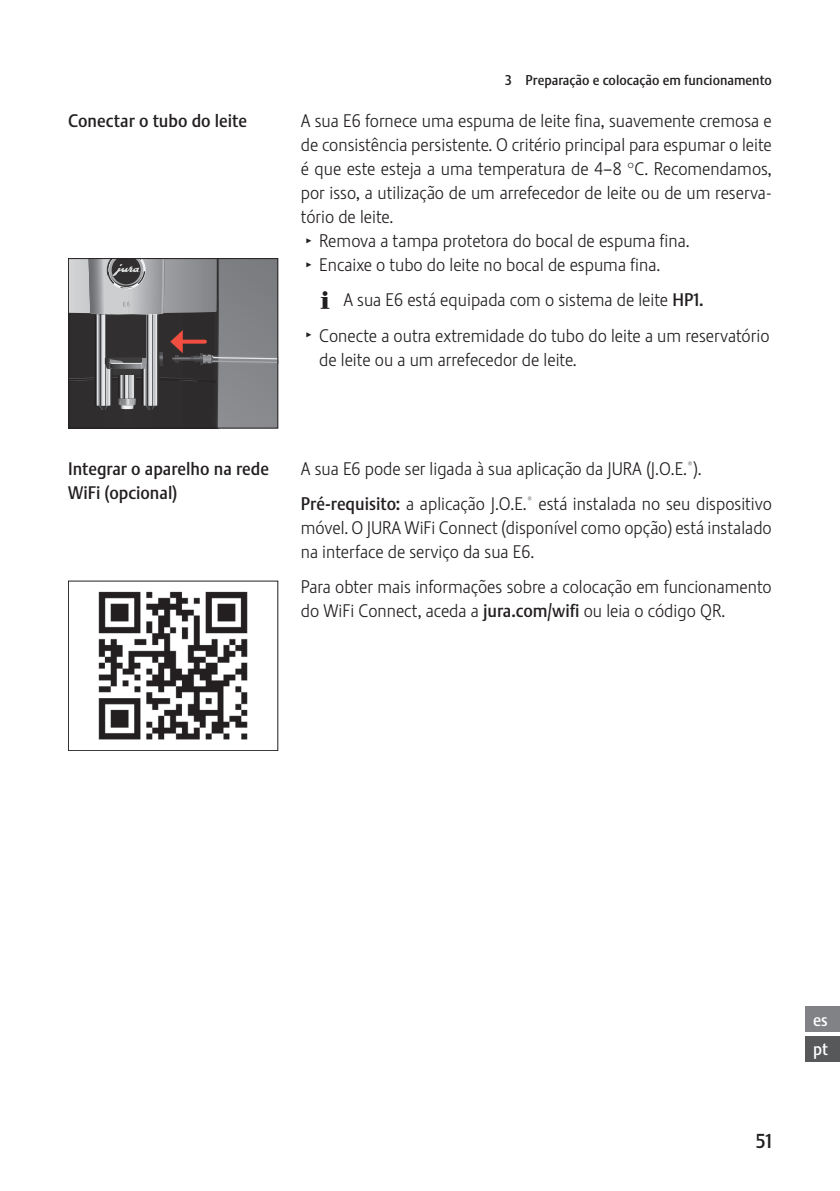
<style>
.page{position:relative;width:840px;height:1191px;background:#fff}
.page>*{position:absolute;margin:0;border:0;box-sizing:border-box;transform-origin:0 0}
.t1{font:20px "Stalemate Pro 2 J Medium";color:#231f20}
.t2{font:18px/35.4px "Stalemate Pro 2 J Light";color:#231f20}
.t3{font:18px/24px "Stalemate Pro 2 J Medium";color:#231f20}
.t4{font:17px/29.6px "Stalemate Pro 2 J Medium";color:#fff}
.t5{font:14px "Stalemate Pro 2 J Medium";color:#231f20}
.s1{font-family:"Jura Pict 2006";font-size:14px}
.s2{font-family:"Jura Pict 2006"}
.s3{font-family:"Stalemate Pro 2 J Medium"}
</style>
<div class="page">
<div style="left:805px;top:1006px;width:34px;height:26px;background:#808285"></div>
<div style="left:805px;top:1036px;width:34px;height:25px;background:#57585a"></div>
<svg style="left:68px;top:258px;width:210px;height:170px;background:#6b6a6c"></svg>
<img style="left:98px;top:591px;width:150px;height:149px">
<div style="left:68px;top:581px;width:210px;height:170px;border:1px solid #231f20"></div>
<p class="t3" style="left:68px;top:109px;width:180px">Conectar o tubo do leite</p>
<p class="t5" style="left:504px;top:72px;width:268px">3 Preparação e colocação em funcionamento</p>
<p class="t2" style="left:300px;top:103px;width:472px">A sua E6 fornece uma espuma de leite fina, suavemente cremosa e</p>
<p class="t2" style="left:300px;top:127px;width:472px">de consistência persistente. O critério principal para espumar o leite</p>
<p class="t2" style="left:300px;top:151px;width:472px">é que este esteja a uma temperatura de 4–8 °C. Recomendamos,</p>
<p class="t2" style="left:300px;top:175px;width:472px">por isso, a utilização de um arrefecedor de leite ou de um reserva-</p>
<p class="t2" style="left:300px;top:199px;width:92px">tório de leite.</p>
<p class="t2" style="left:306px;top:223px;width:382px"><span class="s1">T</span> Remova a tampa protetora do bocal de espuma fina.</p>
<p class="t2" style="left:306px;top:247px;width:353px"><span class="s1">T</span> Encaixe o tubo do leite no bocal de espuma fina.</p>
<p class="t2" style="left:306px;top:282px;width:464px;text-indent:14px"><span class="s2">E</span> A sua E6 está equipada com o sistema de leite <span class="s3">HP1.<br></span><span class="s1">T</span> Conecte a outra extremidade do tubo do leite a um reservatório</p>
<p class="t2" style="left:319px;top:342px;width:257px">de leite ou a um arrefecedor de leite.</p>
<p class="t3" style="left:68px;top:456px;width:202px">Integrar o aparelho na rede<br>WiFi (opcional)</p>
<p class="t2" style="left:300px;top:451px;width:472px">A sua E6 pode ser ligada à sua aplicação da JURA (J.O.E. <sup>®</sup>).<br><span class="s3">Pré-requisito:</span> a aplicação J.O.E. <sup>®</sup> está instalada no seu dispositivo</p>
<p class="t2" style="left:300px;top:516px;width:472px;line-height:24px">móvel. O JURA WiFi Connect (disponível como opção) está instalado na interface de serviço da sua E6.</p>
<p class="t2" style="left:300px;top:575px;width:472px;line-height:24px">Para obter mais informações sobre a colocação em funcionamento do WiFi Connect, aceda a <span class="s3">jura.com/wifi</span> ou leia o código QR.</p>
<p class="t1" style="left:755px;top:1129px;width:18px">51</p>
<p class="t4" style="left:812px;top:1005px;width:16px">es pt</p>
</div>
